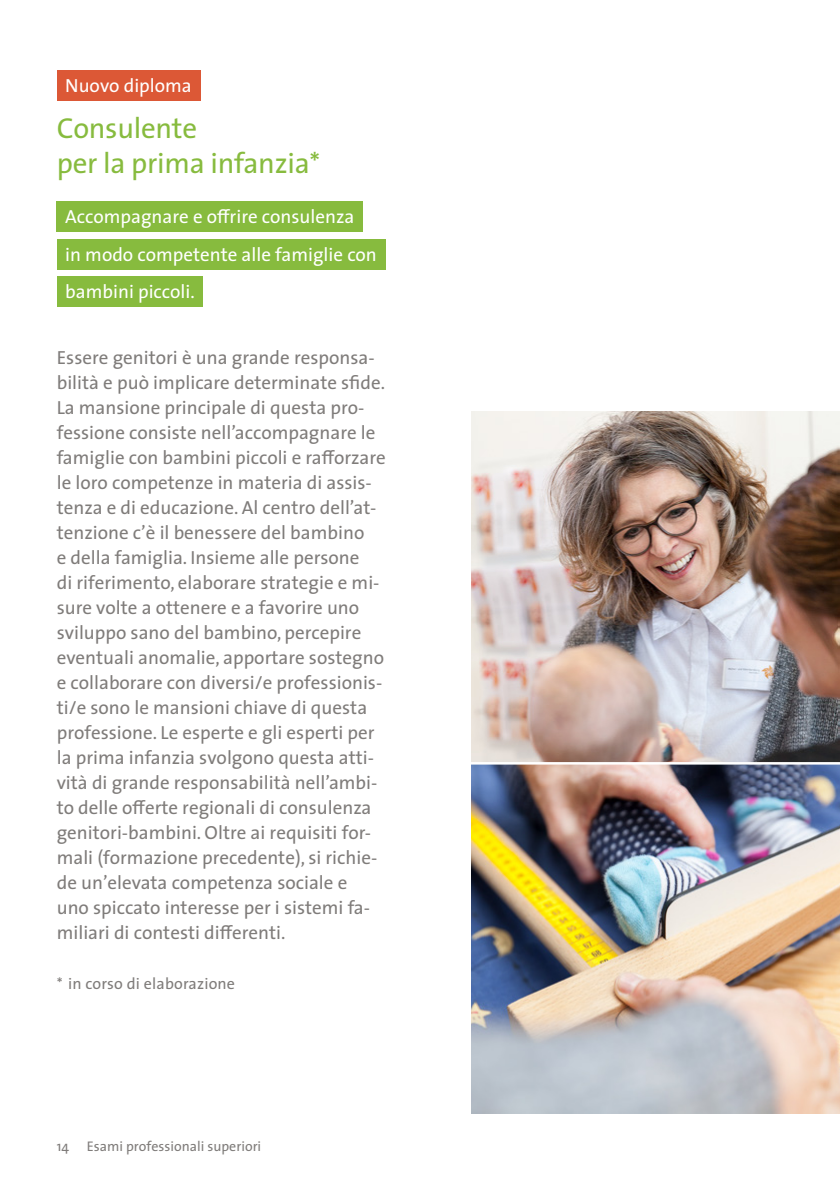
<style>
.page{position:relative;width:840px;height:1191px;background:#fff}
.page>*{position:absolute;margin:0;border:0;box-sizing:border-box;transform-origin:0 0}
.t1{font:29px/34.8px "The Sans";letter-spacing:-.01em;color:#87bb3e}
.t2{font:19px/25px "The Sans";color:#7f7c7a}
.t3{font:19px/37.6px "The Sans";color:#fff}
.t4{font:16px "The Sans";letter-spacing:.01em;color:#7f7c7a}
.t5{font:14px "The Sans";color:#7f7c7a}
</style>
<div class="page">
<div style="left:57px;top:71px;width:143px;height:30px;background:#dc5836"></div>
<div style="left:57px;top:201px;width:305px;height:31px;background:#87bb3e"></div>
<div style="left:57px;top:239px;width:328px;height:30px;background:#87bb3e"></div>
<div style="left:57px;top:277px;width:145px;height:30px;background:#87bb3e"></div>
<img style="left:471px;top:412px;width:368px;height:701px">
<hr style="left:471px;top:760px;width:368px;height:3px;background:#fff">
<hr style="left:466px;top:762px;width:373px;height:2px;background:#fff">
<p class="t3" style="left:65px;top:66px;width:128px">Nuovo diploma</p>
<h1 class="t1" style="left:57px;top:110px;width:265px">Consulente<br>per la prima infanzia*</h1>
<p class="t3" style="left:65px;top:197px;width:313px">Accompagnare e offrire consulenza<br>in modo competente alle famiglie con bambini piccoli.</p>
<p class="t2" style="left:57px;top:344px;width:330px">Essere genitori è una grande responsa&shy;bilità e può implicare determinate sfide.<br>La mansione principale di questa pro&shy;fessione consiste nell’accompagnare le famiglie con bambini piccoli e rafforzare le loro competenze in materia di assis&shy;tenza e di educazione. Al centro dell’at&shy;tenzione c’è il benessere del bambino<br>e della famiglia. Insieme alle persone<br>di riferimento, elaborare strategie e mi&shy;sure volte a ottenere e a favorire uno sviluppo sano del bambino, percepire eventuali anomalie, apportare sostegno e collaborare con diversi/e professionis&shy;ti/e sono le mansioni chiave di questa professione. Le esperte e gli esperti per la prima infanzia svolgono questa atti&shy;vità di grande responsabilità nell’ambi&shy;to delle offerte regionali di consulenza genitori-bambini. Oltre ai requisiti for&shy;mali (formazione precedente), si richie&shy;de un’elevata competenza sociale e<br>uno spiccato interesse per i sistemi fa&shy;miliari di contesti differenti.</p>
<p class="t4" style="left:57px;top:970px;width:180px">* in corso di elaborazione</p>
<p class="t5" style="left:57px;top:1134px;width:14px">14</p>
<p class="t5" style="left:87px;top:1134px;width:176px">Esami professionali superiori</p>
</div>
